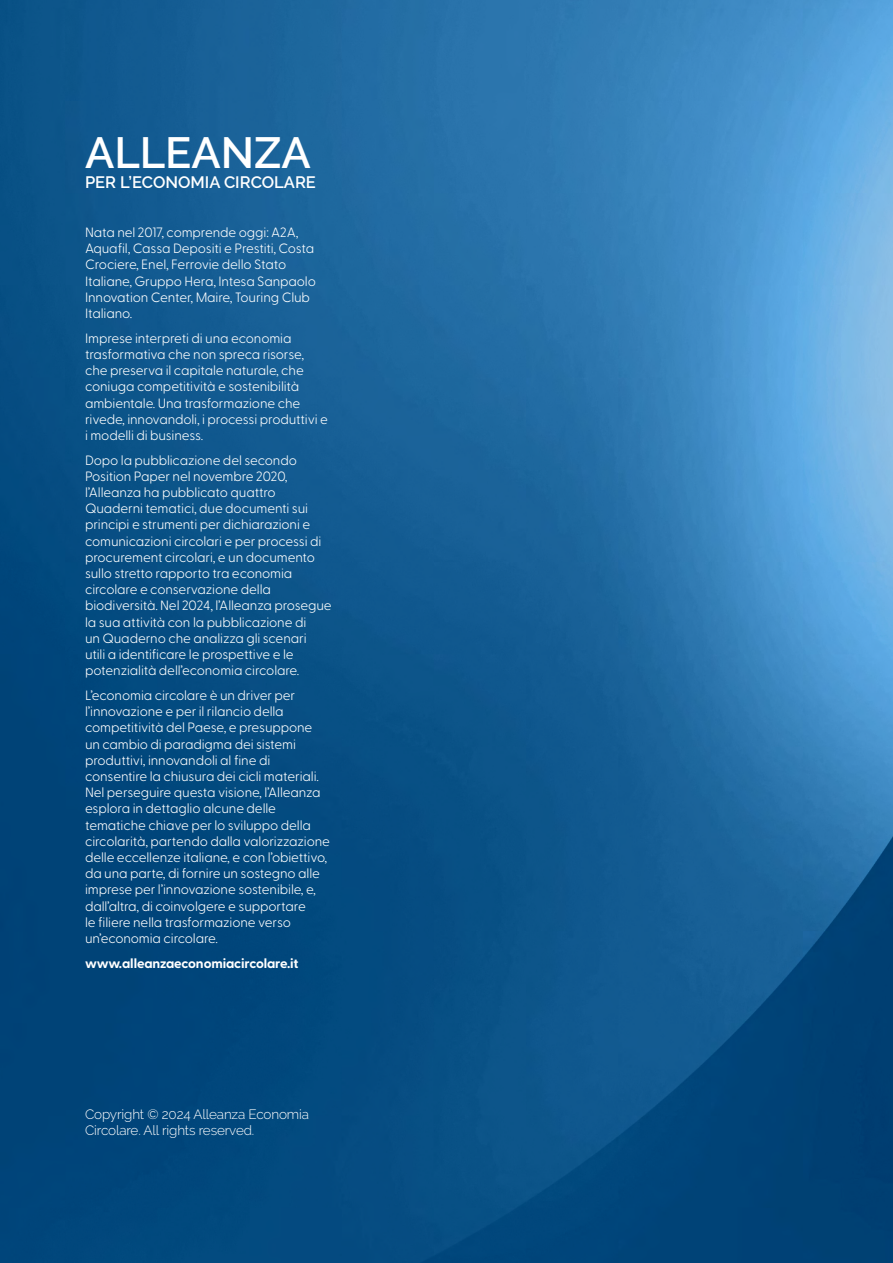
<style>
.page{position:relative;width:893px;height:1263px;background:#fff}
.page>*{position:absolute;margin:0;border:0;box-sizing:border-box;transform-origin:0 0}
.t1{font:600 43.5px "Raleway";color:#fff}
.t2{font:600 16.5px "Raleway";color:#fff}
.t3{font:300 13.5px/16.2px "Greycliff CF";letter-spacing:-.01em;color:#fff}
.t4{font:300 13.5px/16.2px "Raleway";letter-spacing:-.01em;color:#fff}
.t5{font:700 13.5px "Greycliff CF";letter-spacing:-.01em;color:#fff}
</style>
<div class="page">
<img style="left:0;top:0;width:893px;height:1263px">
<h1 class="t1" style="left:85px;top:128px;width:227px">ALLEANZA</h1>
<p class="t2" style="left:85px;top:173px;width:232px">PER L’ECONOMIA CIRCOLARE</p>
<p class="t3" style="left:85px;top:223px;width:232px">Nata nel 2017, comprende oggi: A2A, Aquafil, Cassa Depositi e Prestiti, Costa Crociere, Enel, Ferrovie dello Stato Italiane, Gruppo Hera, Intesa Sanpaolo Innovation Center, Maire, Touring Club Italiano.</p>
<p class="t3" style="left:85px;top:329px;width:245px">Imprese interpreti di una economia trasformativa che non spreca risorse, che preserva il capitale naturale, che coniuga competitività e sostenibilità ambientale. Una trasformazione che rivede, innovandoli, i processi produttivi e i modelli di business.</p>
<p class="t3" style="left:85px;top:451px;width:248px">Dopo la pubblicazione del secondo Position Paper nel novembre 2020, l’Alleanza ha pubblicato quattro Quaderni tematici, due documenti sui principi e strumenti per dichiarazioni e comunicazioni circolari e per processi di procurement circolari, e un documento sullo stretto rapporto tra economia circolare e conservazione della biodiversità. Nel 2024, l’Alleanza prosegue la sua attività con la pubblicazione di<br>un Quaderno che analizza gli scenari<br>utili a identificare le prospettive e le potenzialità dell’economia circolare.</p>
<p class="t3" style="left:85px;top:686px;width:246px">L’economia circolare è un driver per l’innovazione e per il rilancio della competitività del Paese, e presuppone un cambio di paradigma dei sistemi produttivi, innovandoli al fine di consentire la chiusura dei cicli materiali.<br>Nel perseguire questa visione, l’Alleanza esplora in dettaglio alcune delle tematiche chiave per lo sviluppo della circolarità, partendo dalla valorizzazione delle eccellenze italiane, e con l’obiettivo, da una parte, di fornire un sostegno alle imprese per l’innovazione sostenibile, e, dall’altra, di coinvolgere e supportare<br>le filiere nella trasformazione verso un’economia circolare.</p>
<p class="t5" style="left:85px;top:953px;width:215px">www.alleanzaeconomiacircolare.it</p>
<p class="t4" style="left:85px;top:1106px;width:225px">Copyright © 2024 Alleanza Economia<br>Circolare. All rights reserved.</p>
</div>
